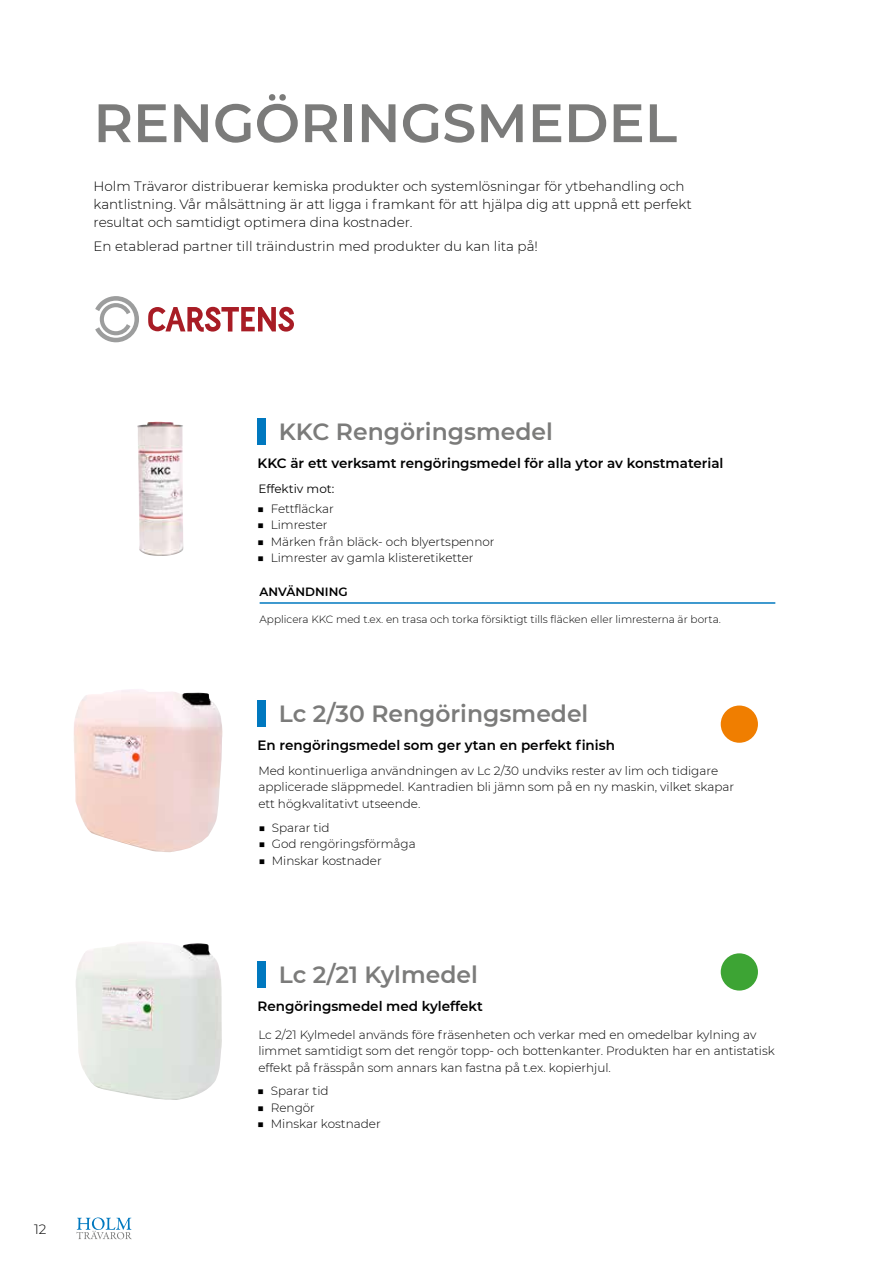
<style>
.page{position:relative;width:893px;height:1263px;background:#fff}
.page>*{position:absolute;margin:0;border:0;box-sizing:border-box;transform-origin:0 0}
.t1{font:600 54px "Montserrat";color:#7b7b7a}
.t2{font:600 23.4px "Montserrat";color:#7b7b7a}
.t3{font:300 13.5px/18px "Montserrat";color:#000}
.t4{font:600 13.5px "Montserrat";color:#000}
.t5{font:300 12px/16.5px "Montserrat";color:#000}
.t6{font:12px "Montserrat";color:#000}
.t7{font:600 12px "Montserrat";color:#000}
.t8{font:300 10.5px "Montserrat";color:#000}
</style>
<div class="page">
<svg style="left:77px;top:1217px;width:55px;height:22px"></svg>
<img style="left:137px;top:422px;width:47px;height:134px">
<div style="left:257px;top:418px;width:9px;height:27px;background:#0078bf"></div>
<hr style="left:260px;top:602px;width:515px;height:2px;background:#0078bf">
<img style="left:73px;top:689px;width:150px;height:163px">
<div style="left:257px;top:700px;width:9px;height:26px;background:#0078bf"></div>
<img style="left:76px;top:943px;width:146px;height:157px">
<div style="left:257px;top:961px;width:9px;height:26px;background:#0078bf"></div>
<div style="left:721px;top:705px;width:37px;height:38px;background:#f07e00;border-radius:50%"></div>
<div style="left:721px;top:953px;width:37px;height:37px;background:#3da434;border-radius:50%"></div>
<svg style="left:95px;top:296px;width:44px;height:46px"></svg>
<svg style="left:148px;top:307px;width:146px;height:25px"></svg>
<h1 class="t1" style="left:94px;top:85px;width:585px">RENGÖRINGSMEDEL</h1>
<p class="t3" style="left:94px;top:176px;width:600px">Holm Trävaror distribuerar kemiska produkter och systemlösningar för ytbehandling och kantlistning. Vår målsättning är att ligga i framkant för att hjälpa dig att uppnå ett perfekt resultat och samtidigt optimera dina kostnader.</p>
<p class="t3" style="left:94px;top:236px;width:446px">En etablerad partner till träindustrin med produkter du kan lita på!</p>
<p class="t3" style="left:34px;top:1219px;width:14px">12</p>
<h2 class="t2" style="left:279px;top:415px;width:276px">KKC Rengöringsmedel</h2>
<p class="t4" style="left:257px;top:453px;width:467px">KKC är ett verksamt rengöringsmedel för alla ytor av konstmaterial</p>
<p class="t6" style="left:258px;top:480px;width:77px">Effektiv mot:</p>
<p class="t5" style="left:257px;top:500px;width:78px">■ Fettfläckar</p>
<p class="t5" style="left:257px;top:516px;width:72px">■ Limrester</p>
<p class="t5" style="left:257px;top:533px;width:239px">■ Märken från bläck- och blyertspennor</p>
<p class="t5" style="left:257px;top:549px;width:218px">■ Limrester av gamla klisteretiketter</p>
<p class="t7" style="left:260px;top:583px;width:90px">ANVÄNDNING</p>
<p class="t8" style="left:260px;top:612px;width:463px">Applicera KKC med t.ex. en trasa och torka försiktigt tills fläcken eller limresterna är borta.</p>
<h2 class="t2" style="left:279px;top:697px;width:311px">Lc 2/30 Rengöringsmedel</h2>
<p class="t5" style="left:258px;top:762px;width:477px">Med kontinuerliga användningen av Lc 2/30 undviks rester av lim och tidigare applicerade släppmedel. Kantradien bli jämn som på en ny maskin, vilket skapar ett högkvalitativt utseende.</p>
<p class="t5" style="left:258px;top:819px;width:73px">■ Sparar tid</p>
<p class="t5" style="left:258px;top:835px;width:159px">■ God rengöringsförmåga</p>
<p class="t5" style="left:258px;top:852px;width:125px">■ Minskar kostnader</p>
<p class="t4" style="left:257px;top:735px;width:359px">En rengöringsmedel som ger ytan en perfekt finish</p>
<h2 class="t2" style="left:279px;top:958px;width:200px">Lc 2/21 Kylmedel</h2>
<p class="t4" style="left:257px;top:996px;width:227px">Rengöringsmedel med kyleffekt</p>
<p class="t5" style="left:258px;top:1026px;width:518px">Lc 2/21 Kylmedel används före fräsenheten och verkar med en omedelbar kylning av limmet samtidigt som det rengör topp- och bottenkanter. Produkten har en antistatisk effekt på frässpån som annars kan fastna på t.ex. kopierhjul.</p>
<p class="t5" style="left:257px;top:1082px;width:73px">■ Sparar tid</p>
<p class="t5" style="left:257px;top:1099px;width:59px">■ Rengör</p>
<p class="t5" style="left:257px;top:1115px;width:125px">■ Minskar kostnader</p>
</div>
